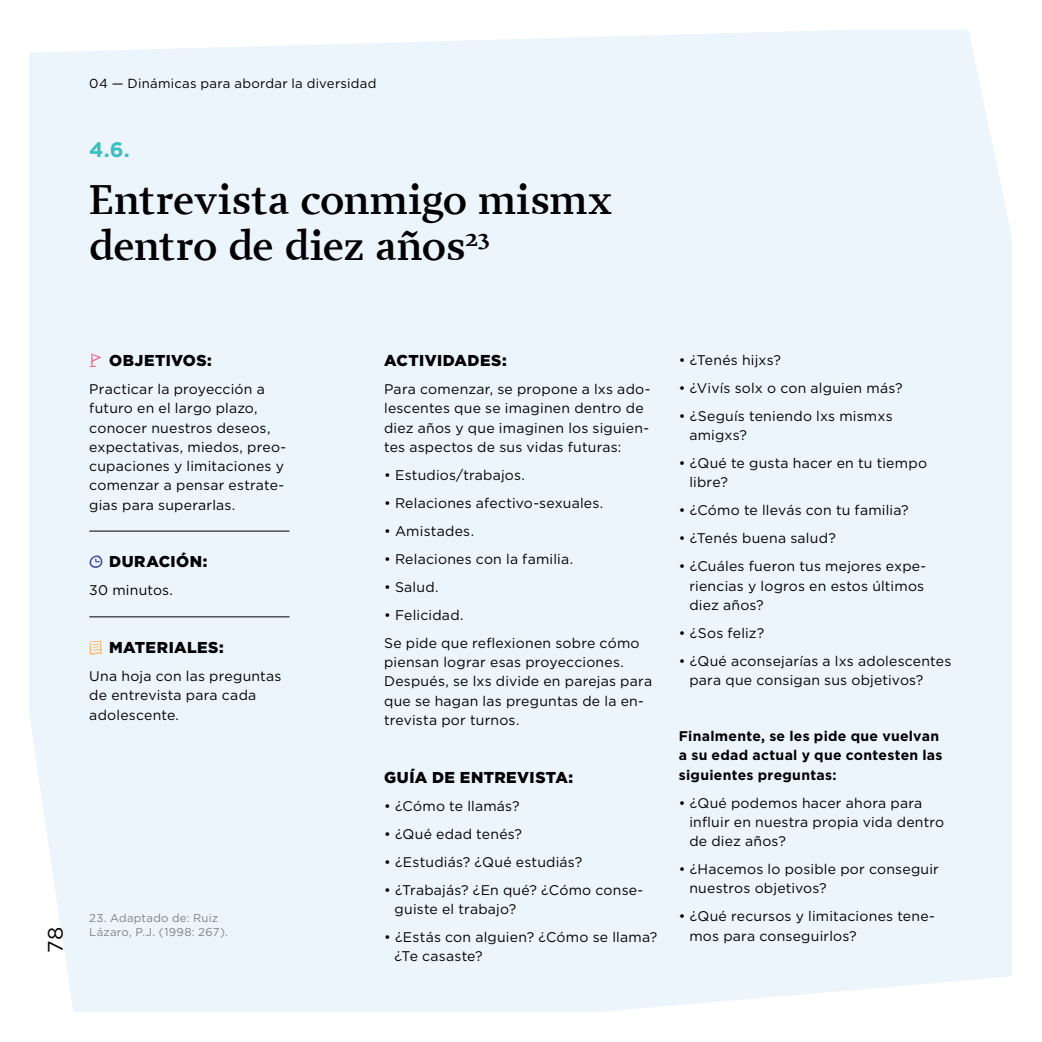
<style>
.page{position:relative;width:1042px;height:1042px;background:#fff}
.page>*{position:absolute;margin:0;border:0;box-sizing:border-box;transform-origin:0 0}
.t1{font:600 42px/45.5px "Prensa";letter-spacing:-.015em;color:#000}
.t2{font:700 21px "Gotham HTF";color:#3bbfc0}
.t3{font:21px "Gotham HTF";color:#000}
.t4{font:900 15.75px "Gotham HTF";letter-spacing:.025em;color:#000}
.t5{font:14px/19.2px "Gotham HTF";letter-spacing:.015em;color:#000}
.t6{font:700 14px/19.2px "Gotham HTF";letter-spacing:.02em;color:#000}
.t7{font:13.12px "Gotham HTF";letter-spacing:.02em;color:#000}
.t8{font:11.38px/14.9px "Gotham HTF";letter-spacing:.025em;color:#808285}
</style>
<div class="page">
<div style="left:29px;top:30px;width:983px;height:982px;background:#ecf4fc"></div>
<hr style="left:89px;top:531px;width:200px;height:1px;background:#000">
<hr style="left:89px;top:616px;width:200px;height:1px;background:#000">
<svg style="left:89px;top:641px;width:13px;height:14px"></svg>
<svg style="left:88px;top:555px;width:15px;height:13px"></svg>
<svg style="left:89px;top:353px;width:12px;height:14px"></svg>
<p class="t7" style="left:89px;top:76px;width:289px">04 — Dinámicas para abordar la diversidad</p>
<h2 class="t2" style="left:89px;top:137px;width:42px">4.6.</h2>
<h1 class="t1" style="left:89px;top:177px;width:524px">Entrevista conmigo mismx dentro de diez años<sup>23</sup></h1>
<p class="t4" style="left:109px;top:351px;width:104px">OBJETIVOS:</p>
<p class="t5" style="left:89px;top:379px;width:198px">Practicar la proyección a futuro en el largo plazo, conocer nuestros deseos, expectativas, miedos, preo&shy;cupaciones y limitaciones y comenzar a pensar estrate&shy;gias para superarlas.</p>
<p class="t4" style="left:109px;top:553px;width:100px">DURACIÓN:</p>
<p class="t5" style="left:89px;top:580px;width:85px">30 minutos.</p>
<p class="t4" style="left:109px;top:638px;width:116px">MATERIALES:</p>
<p class="t5" style="left:89px;top:666px;width:194px">Una hoja con las preguntas de entrevista para cada adolescente.</p>
<h2 class="t3" style="left:44px;top:952px;width:27px;rotate:-90deg">78</h2>
<p class="t8" style="left:89px;top:910px;width:140px">23. Adaptado de: Ruiz<br>Lázaro, P.J. (1998: 267).</p>
<p class="t4" style="left:384px;top:351px;width:124px">ACTIVIDADES:</p>
<p class="t5" style="left:384px;top:379px;width:268px">Para comenzar, se propone a lxs ado&shy;lescentes que se imaginen dentro de diez años y que imaginen los siguien&shy;tes aspectos de sus vidas futuras:</p>
<p class="t5" style="left:384px;top:465px;width:142px">• Estudios/trabajos.</p>
<p class="t5" style="left:384px;top:493px;width:221px">• Relaciones afectivo-sexuales.</p>
<p class="t5" style="left:384px;top:521px;width:91px">• Amistades.</p>
<p class="t5" style="left:384px;top:549px;width:190px">• Relaciones con la familia.</p>
<p class="t5" style="left:384px;top:577px;width:56px">• Salud.</p>
<p class="t5" style="left:384px;top:601px;width:257px;line-height:28px">• Felicidad.<br>Se pide que reflexionen sobre cómo</p>
<p class="t5" style="left:384px;top:652px;width:269px">piensan lograr esas proyecciones.<br>Después, se lxs divide en parejas para que se hagan las preguntas de la en&shy;trevista por turnos.</p>
<p class="t4" style="left:384px;top:768px;width:191px">GUÍA DE ENTREVISTA:</p>
<p class="t5" style="left:384px;top:796px;width:137px">• ¿Cómo te llamás?</p>
<p class="t5" style="left:384px;top:824px;width:139px">• ¿Qué edad tenés?</p>
<p class="t5" style="left:384px;top:852px;width:200px">• ¿Estudiás? ¿Qué estudiás?</p>
<p class="t5" style="left:395px;top:880px;width:250px;text-indent:-10px">• ¿Trabajás? ¿En qué? ¿Cómo conse&shy;guiste el trabajo?</p>
<p class="t5" style="left:395px;top:927px;width:264px;text-indent:-10px">• ¿Estás con alguien? ¿Cómo se llama? ¿Te casaste?</p>
<p class="t5" style="left:679px;top:350px;width:104px">• ¿Tenés hijxs?</p>
<p class="t5" style="left:679px;top:378px;width:225px">• ¿Vivís solx o con alguien más?</p>
<p class="t5" style="left:689px;top:406px;width:205px;text-indent:-10px">• ¿Seguís teniendo lxs mismxs amigxs?</p>
<p class="t5" style="left:689px;top:453px;width:239px;text-indent:-10px">• ¿Qué te gusta hacer en tu tiempo libre?</p>
<p class="t5" style="left:679px;top:500px;width:231px">• ¿Cómo te llevás con tu familia?</p>
<p class="t5" style="left:679px;top:528px;width:158px">• ¿Tenés buena salud?</p>
<p class="t5" style="left:689px;top:556px;width:238px;text-indent:-10px">• ¿Cuáles fueron tus mejores expe&shy;riencias y logros en estos últimos diez años?</p>
<p class="t5" style="left:679px;top:623px;width:87px">• ¿Sos feliz?</p>
<p class="t5" style="left:689px;top:651px;width:263px;text-indent:-10px">• ¿Qué aconsejarías a lxs adolescentes para que consigan sus objetivos?</p>
<p class="t6" style="left:679px;top:726px;width:265px">Finalmente, se les pide que vuelvan a su edad actual y que contesten las siguientes preguntas:</p>
<p class="t5" style="left:689px;top:793px;width:256px;text-indent:-10px">• ¿Qué podemos hacer ahora para influir en nuestra propia vida dentro de diez años?</p>
<p class="t5" style="left:689px;top:859px;width:251px;text-indent:-10px">• ¿Hacemos lo posible por conseguir nuestros objetivos?</p>
<p class="t5" style="left:689px;top:906px;width:247px;text-indent:-11px">• ¿Qué recursos y limitaciones tene&shy;mos para conseguirlos?</p>
</div>
